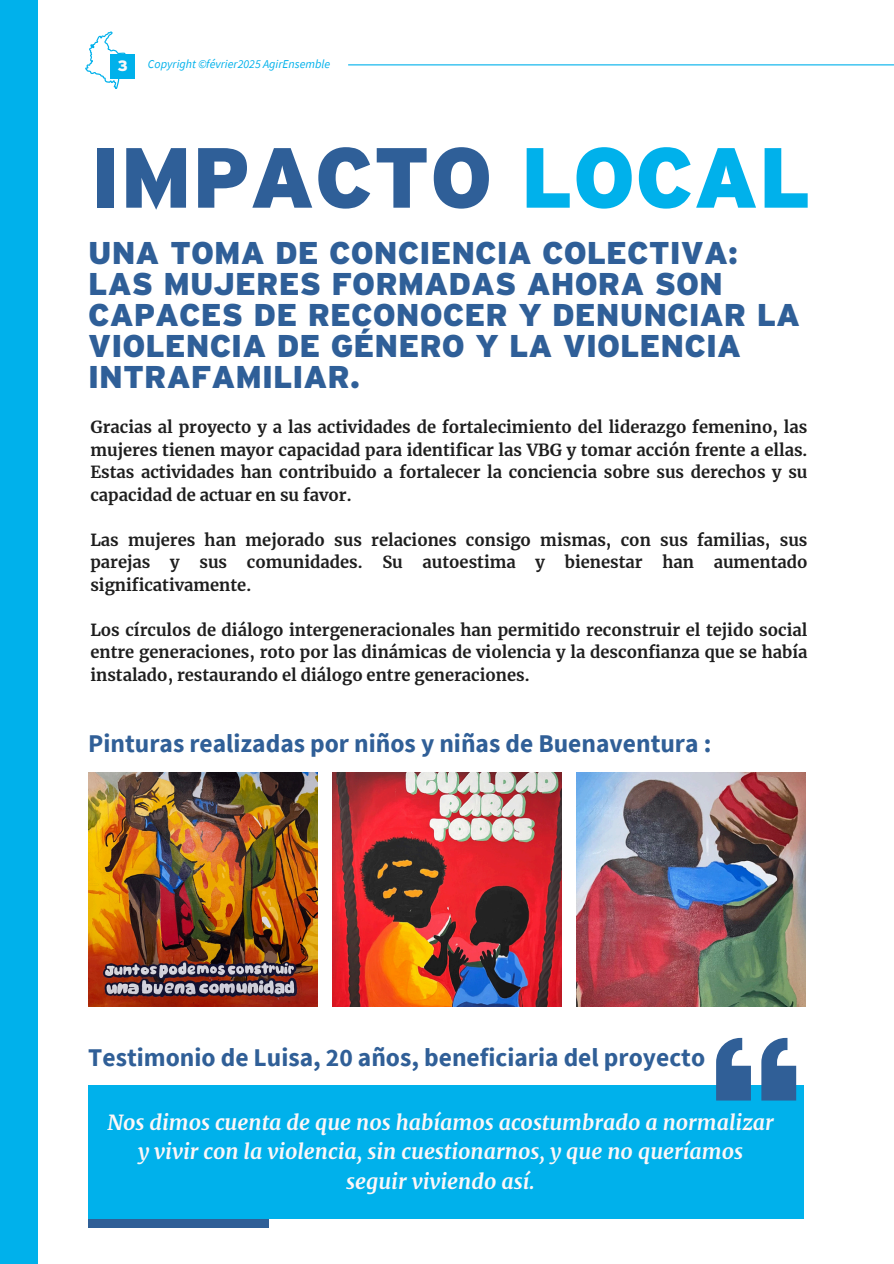
<style>
.page{position:relative;width:894px;height:1264px;background:#fff}
.page>*{position:absolute;margin:0;border:0;box-sizing:border-box;transform-origin:0 0}
.t1{font:900 85.05px "Interstate";color:#2f5f98}
.t2{font:900 31.5px/31px "Interstate";color:#2f5f98}
.t3{font:700 25.5px "Source Sans Pro";color:#305f97}
.t4{font:italic 700 21px/29.2px "Merriweather";color:#fcf7f8;text-align:center}
.t5{font:700 16.5px/22.5px "Merriweather";color:#1e1e1e;text-align:justify}
.t6{font:900 15px "Interstate";color:#fcf7f8}
.t7{font:italic 12px "Source Sans Pro";color:#00b1eb}
.s1{color:#00b1eb}
</style>
<div class="page">
<div style="left:0;top:0;width:37px;height:1263px;background:#00b1eb"></div>
<svg style="left:85px;top:31px;width:42px;height:58px"></svg>
<div style="left:110px;top:54px;width:25px;height:24px;background:#00b1eb"></div>
<hr style="left:348px;top:64px;width:545px;height:1px;background:#00b1eb">
<div style="left:88px;top:1206px;width:180px;height:21px;background:#305f97"></div>
<div style="left:88px;top:1085px;width:715px;height:133px;background:#00b1eb"></div>
<svg style="left:716px;top:1037px;width:79px;height:63px"></svg>
<img style="left:88px;top:772px;width:229px;height:234px">
<img style="left:576px;top:772px;width:229px;height:234px">
<img style="left:332px;top:772px;width:229px;height:234px">
<p class="t6" style="left:117px;top:57px;width:12px">3</p>
<p class="t7" style="left:148px;top:56px;width:184px">Copyright ©février2025 AgirEnsemble</p>
<h3 class="t1" style="left:90px;top:129px;width:721px">IMPACTO <span class="s1">LOCAL</span></h3>
<p class="t2" style="left:88px;top:237px;width:713px">UNA TOMA DE CONCIENCIA COLECTIVA:<br>LAS MUJERES FORMADAS AHORA SON<br>CAPACES DE RECONOCER Y DENUNCIAR LA<br>VIOLENCIA DE GÉNERO Y LA VIOLENCIA<br>INTRAFAMILIAR.</p>
<p class="t5" style="left:90px;top:416px;width:718px">Gracias al proyecto y a las actividades de fortalecimiento del liderazgo femenino, las mujeres tienen mayor capacidad para identificar las VBG y tomar acción frente a ellas.<br>Estas actividades han contribuido a fortalecer la conciencia sobre sus derechos y su capacidad de actuar en su favor.</p>
<h1 class="t5" style="left:90px;top:528px;width:718px">Las mujeres han mejorado sus relaciones consigo mismas, con sus familias, sus parejas y sus comunidades. Su autoestima y bienestar han aumentado significativamente.</h1>
<h2 class="t5" style="left:90px;top:618px;width:718px">Los círculos de diálogo intergeneracionales han permitido reconstruir el tejido social entre generaciones, roto por las dinámicas de violencia y la desconfianza que se había instalado, restaurando el diálogo entre generaciones.</h2>
<h5 class="t3" style="left:88px;top:727px;width:624px">Pinturas realizadas por niños y niñas de Buenaventura :</h5>
<h5 class="t3" style="left:88px;top:1040px;width:618px">Testimonio de Luisa, 20 años, beneficiaria del proyecto</h5>
<h5 class="t4" style="left:107px;top:1107px;width:667px">Nos dimos cuenta de que nos habíamos acostumbrado a normalizar y vivir con la violencia, sin cuestionarnos, y que no queríamos seguir viviendo así.</h5>
</div>
